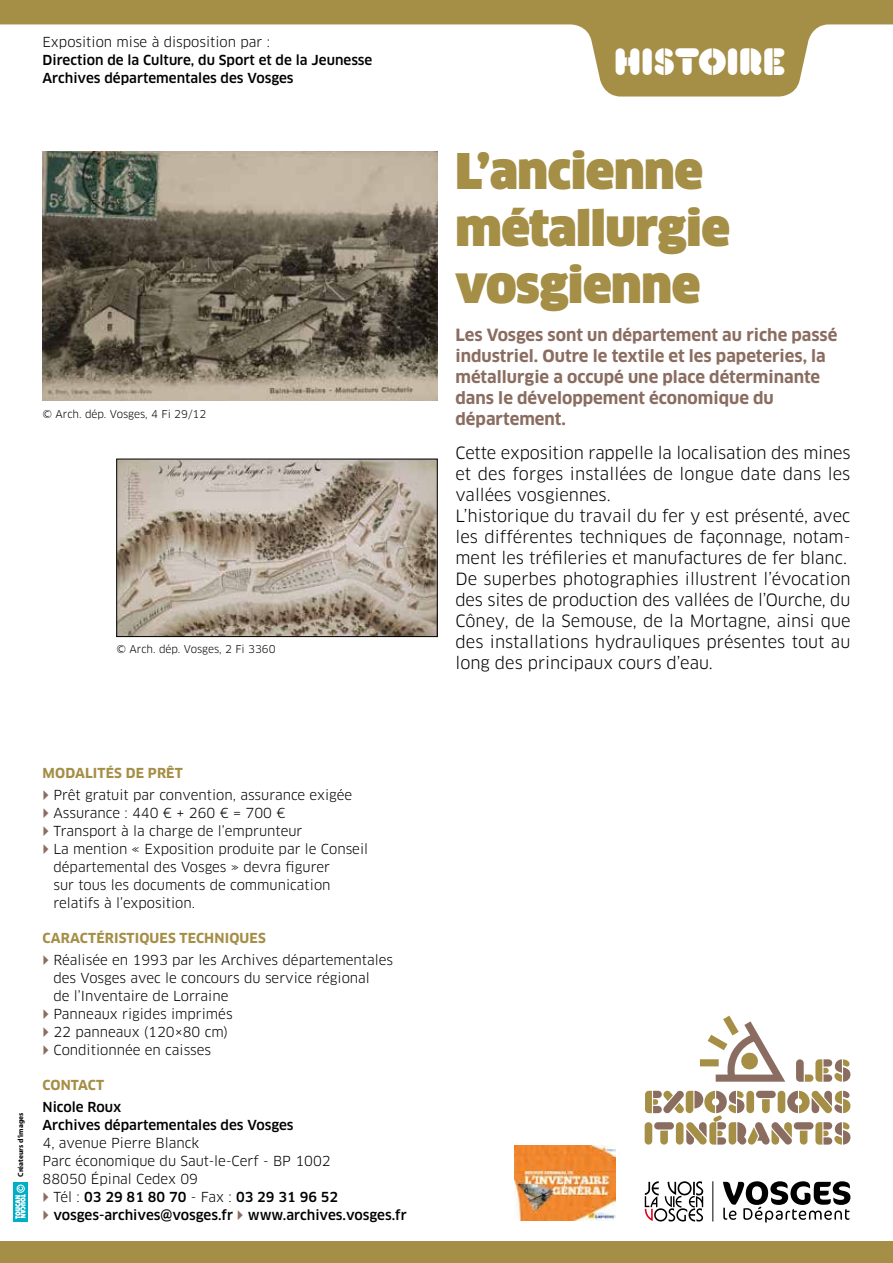
<style>
.page{position:relative;width:893px;height:1263px;background:#fff}
.page>*{position:absolute;margin:0;border:0;box-sizing:border-box;transform-origin:0 0}
.t1{font:900 48px/57px "Clan OT";letter-spacing:-.01em;color:#a58e46}
.t2{font:37.5px "Kada";color:#fff}
.t3{font:16.5px/21px "Clan OT";color:#000}
.t4{font:700 16.5px/21px "Clan OT";color:#8a6d60}
.t5{font:13.5px/18px "Clan OT";color:#000}
.t6{font:500 13.5px/18px "Clan OT";color:#000}
.t7{font:700 13.5px "Clan OT";letter-spacing:.01em;color:#a58e46}
.t8{font:10.5px "Clan OT";color:#000}
.t9{font:700 7.5px "Myriad Pro";color:#000}
.s1{font-weight:400}
</style>
<div class="page">
<svg style="left:0;top:0;width:893px;height:97px"></svg>
<hr style="left:712px;top:1181px;width:1px;height:40px;background:#000">
<svg style="left:645px;top:1181px;width:58px;height:40px"></svg>
<svg style="left:723px;top:1181px;width:127px;height:41px"></svg>
<div style="left:0;top:1242px;width:893px;height:21px;background:#a58e46"></div>
<div style="left:700px;top:1059px;width:19px;height:7px;background:#a58e46"></div>
<svg style="left:708px;top:1016px;width:77px;height:66px"></svg>
<svg style="left:796px;top:1059px;width:54px;height:23px"></svg>
<svg style="left:645px;top:1091px;width:205px;height:53px"></svg>
<div style="left:13px;top:1182px;width:15px;height:39px;background:#00aec7"></div>
<svg style="left:15px;top:1184px;width:11px;height:35px"></svg>
<img style="left:43px;top:151px;width:394px;height:249px">
<img style="left:514px;top:1145px;width:102px;height:75px">
<img style="left:119px;top:461px;width:316px;height:174px">
<div style="left:117px;top:459px;width:320px;height:178px;border:1px solid #000"></div>
<p class="t5" style="left:43px;top:33px;width:229px">Exposition mise à disposition par :</p>
<p class="t6" style="left:43px;top:51px;width:331px">Direction de la Culture, du Sport et de la Jeunesse<br>Archives départementales des Vosges</p>
<p class="t8" style="left:43px;top:408px;width:165px">© Arch. dép. Vosges, 4 Fi 29/12</p>
<p class="t8" style="left:117px;top:643px;width:161px">© Arch. dép. Vosges, 2 Fi 3360</p>
<p class="t9" style="left:16px;top:1177px;width:65px;rotate:-90deg">Créateurs d’images</p>
<p class="t7" style="left:43px;top:765px;width:142px">Modalités de prêt</p>
<p class="t5" style="left:53px;top:786px;width:316px">Prêt gratuit par convention, assurance exigée Assurance : 440 € + 260 € = 700 €<br>Transport à la charge de l’emprunteur<br>La mention « Exposition produite par le Conseil départemental des Vosges » devra figurer<br>sur tous les documents de communication relatifs à l’exposition.</p>
<p class="t7" style="left:43px;top:930px;width:225px">Caractéristiques techniques</p>
<p class="t5" style="left:53px;top:951px;width:341px">Réalisée en 1993 par les Archives départementales des Vosges avec le concours du service régional<br>de l’Inventaire de Lorraine<br>Panneaux rigides imprimés<br>22 panneaux (120×80 cm)<br>Conditionnée en caisses</p>
<p class="t7" style="left:43px;top:1077px;width:63px">Contact</p>
<p class="t6" style="left:43px;top:1098px;width:252px">Nicole Roux<br>Archives départementales des Vosges</p>
<p class="t5" style="left:43px;top:1134px;width:290px">4, avenue Pierre Blanck<br>Parc économique du Saut-le-Cerf - BP 1002<br>88050 Épinal Cedex 09</p>
<p class="t6" style="left:53px;top:1188px;width:355px"><span class="s1">Tél :</span> 03 29 81 80 70 <span class="s1">- Fax :</span> 03 29 31 96 52 vosges-archives@vosges.fr www.archives.vosges.fr</p>
<h2 class="t2" style="left:614px;top:39px;width:173px">HISTOIRE</h2>
<h1 class="t1" style="left:455px;top:144px;width:276px">L’ancienne métallurgie vosgienne</h1>
<p class="t4" style="left:455px;top:324px;width:383px">Les Vosges sont un département au riche passé industriel. Outre le textile et les papeteries, la métallurgie a occupé une place déterminante dans le développement économique du département.</p>
<p class="t3" style="left:455px;top:442px;width:397px">Cette exposition rappelle la localisation des mines et des forges installées de longue date dans les vallées vosgiennes.<br>L’historique du travail du fer y est présenté, avec les différentes techniques de façonnage, notam&shy;ment les tréfileries et manufactures de fer blanc.<br>De superbes photographies illustrent l’évocation des sites de production des vallées de l’Ourche, du Côney, de la Semouse, de la Mortagne, ainsi que des installations hydrauliques présentes tout au long des principaux cours d’eau.</p>
</div>
